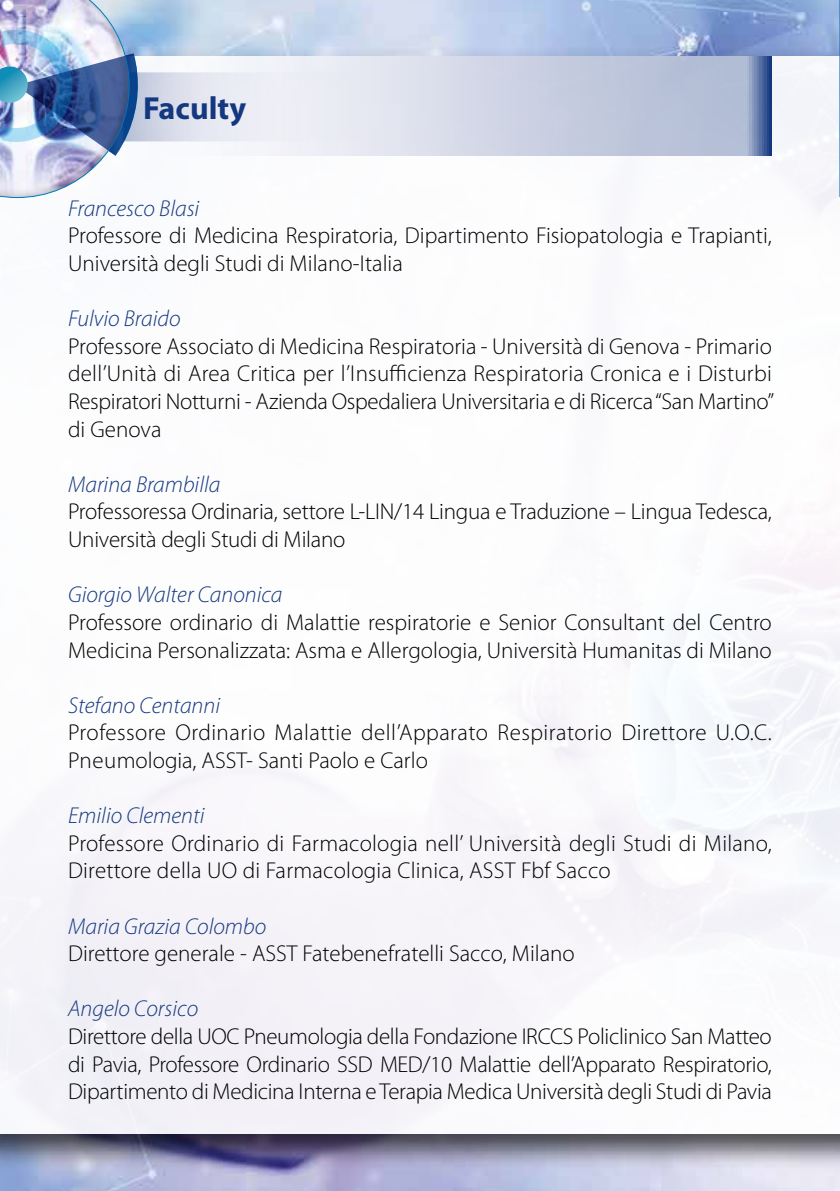
<style>
.page{position:relative;width:840px;height:1191px;background:#fff}
.page>*{position:absolute;margin:0;border:0;box-sizing:border-box;transform-origin:0 0}
.t1{font:700 32px "Myriad Pro";color:#14387f}
.t2{font:300 23px/27.6px "Myriad Pro";color:#000}
.t3{font:italic 300 23px "Myriad Pro";color:#14387f}
.t4{font:300 23px/27.6px "Myriad Pro";letter-spacing:.02em;color:#000}
</style>
<div class="page">
<img style="left:0;top:0;width:839px;height:1191px">
<img style="left:0;top:40px;width:839px;height:1138px">
<div style="left:0;top:57px;width:839px;height:1077px;background:#fff"></div>
<svg style="left:839px;top:0;width:1px;height:197px"></svg>
<svg style="left:138px;top:57px;width:633px;height:98px"></svg>
<svg style="left:138px;top:72px;width:620px;height:69px;background:#d2d7e6"></svg>
<img style="left:0;top:0;width:138px;height:198px">
<h1 class="t1" style="left:143px;top:90px;width:105px">Faculty</h1>
<p class="t3" style="left:68px;top:196px;width:133px">Francesco Blasi</p>
<p class="t2" style="left:68px;top:222px;width:704px">Professore di Medicina Respiratoria, Dipartimento Fisiopatologia e Trapianti,<br>Università degli Studi di Milano-Italia</p>
<p class="t3" style="left:68px;top:306px;width:114px">Fulvio Braido</p>
<p class="t2" style="left:68px;top:333px;width:707px;text-align:justify">Professore Associato di Medicina Respiratoria - Università di Genova - Primario dell’Unità di Area Critica per l’Insufficienza Respiratoria Cronica e i Disturbi Respiratori Notturni - Azienda Ospedaliera Universitaria e di Ricerca “San Martino” di Genova</p>
<p class="t3" style="left:68px;top:472px;width:154px">Marina Brambilla</p>
<p class="t2" style="left:68px;top:498px;width:705px">Professoressa Ordinaria, settore L-LIN/14 Lingua e Traduzione – Lingua Tedesca,<br>Università degli Studi di Milano</p>
<p class="t3" style="left:68px;top:582px;width:216px">Giorgio Walter Canonica</p>
<p class="t2" style="left:68px;top:609px;width:705px">Professore ordinario di Malattie respiratorie e Senior Consultant del Centro<br>Medicina Personalizzata: Asma e Allergologia, Università Humanitas di Milano</p>
<p class="t3" style="left:68px;top:693px;width:153px">Stefano Centanni</p>
<p class="t4" style="left:68px;top:719px;width:704px">Professore Ordinario Malattie dell’Apparato Respiratorio Direttore U.O.C.<br>Pneumologia, ASST- Santi Paolo e Carlo</p>
<p class="t3" style="left:68px;top:803px;width:138px">Emilio Clementi</p>
<p class="t2" style="left:68px;top:829px;width:705px">Professore Ordinario di Farmacologia nell’ Università degli Studi di Milano,<br>Direttore della UO di Farmacologia Clinica, ASST Fbf Sacco</p>
<p class="t3" style="left:68px;top:913px;width:200px">Maria Grazia Colombo</p>
<p class="t2" style="left:68px;top:940px;width:508px">Direttore generale - ASST Fatebenefratelli Sacco, Milano</p>
<p class="t3" style="left:68px;top:996px;width:131px">Angelo Corsico</p>
<p class="t2" style="left:68px;top:1023px;width:705px;text-align:justify">Direttore della UOC Pneumologia della Fondazione IRCCS Policlinico San Matteo di Pavia, Professore Ordinario SSD MED/10 Malattie dell’Apparato Respiratorio, Dipartimento di Medicina Interna e Terapia Medica Università degli Studi di Pavia</p>
</div>
